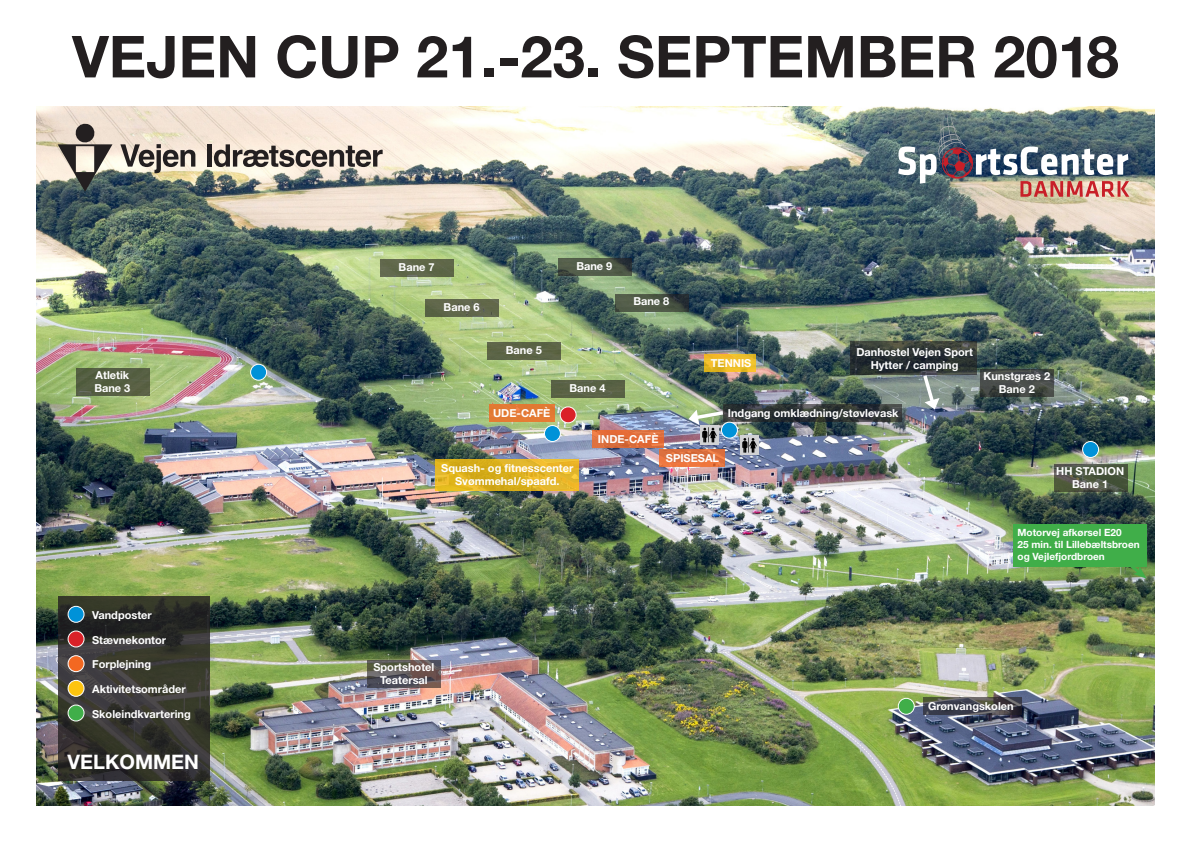
<style>
.page{position:relative;width:1191px;height:842px;background:#fff}
.page>*{position:absolute;margin:0;border:0;box-sizing:border-box;transform-origin:0 0}
.t1{font:700 58px "Helvetica Neue LT Std";color:#231f20}
.t2{font:700 20px "Helvetica Neue LT Std";color:#fff}
.t3{font:700 11px "Helvetica Neue LT Std";color:#fff}
.t4{font:700 10px/12px "Helvetica Neue LT Std";color:#fff}
</style>
<div class="page">
<img style="left:36px;top:107px;width:1118px;height:698px">
<svg style="left:58px;top:124px;width:54px;height:68px;background:#949189"></svg>
<svg style="left:120px;top:144px;width:75px;height:29px;background:#a79f93"></svg>
<div style="left:207px;top:144px;width:5px;height:23px;background:#231f20"></div>
<svg style="left:214px;top:144px;width:169px;height:23px;background:#9b928a"></svg>
<img style="left:898px;top:110px;width:231px;height:87px">
<svg style="left:850px;top:341px;width:127px;height:33px;background:#2f3535"></svg>
<svg style="left:435px;top:459px;width:144px;height:31px;background:#e0b322"></svg>
<div style="left:1012px;top:524px;width:134px;height:43px;background:#40ae49"></div>
<svg style="left:1126px;top:567px;width:20px;height:12px"></svg>
<svg style="left:367px;top:660px;width:74px;height:28px;background:#5b5453"></svg>
<svg style="left:923px;top:698px;width:99px;height:17px;background:#44444b"></svg>
<svg style="left:704px;top:355px;width:52px;height:17px"></svg>
<svg style="left:923px;top:375px;width:16px;height:34px"></svg>
<div style="left:551px;top:381px;width:73px;height:17px;background:#596145"></div>
<div style="left:487px;top:342px;width:74px;height:17px;background:#5d6546"></div>
<div style="left:425px;top:299px;width:74px;height:18px;background:#61674b"></div>
<div style="left:380px;top:259px;width:74px;height:17px;background:#60674a"></div>
<svg style="left:558px;top:258px;width:73px;height:18px"></svg>
<svg style="left:615px;top:294px;width:73px;height:17px"></svg>
<svg style="left:659px;top:449px;width:65px;height:17px"></svg>
<svg style="left:591px;top:431px;width:72px;height:17px"></svg>
<div style="left:489px;top:404px;width:65px;height:17px;background:#e27933"></div>
<svg style="left:723px;top:405px;width:179px;height:17px;background:#303537"></svg>
<div style="left:544px;top:425px;width:16px;height:16px;background:#0092d8;border-radius:50%"></div>
<div style="left:544px;top:425px;width:17px;height:17px;border:1px solid #fff;border-radius:50%"></div>
<div style="left:898px;top:698px;width:16px;height:16px;background:#40ae49;border-radius:50%"></div>
<div style="left:897px;top:698px;width:17px;height:17px;border:1px solid #fff;border-radius:50%"></div>
<svg style="left:58px;top:596px;width:151px;height:184px;background:#34342f"></svg>
<div style="left:68px;top:606px;width:16px;height:16px;background:#0092d8;border-radius:50%"></div>
<div style="left:68px;top:606px;width:17px;height:17px;border:1px solid #fff;border-radius:50%"></div>
<div style="left:68px;top:631px;width:16px;height:16px;background:#da2128;border-radius:50%"></div>
<div style="left:68px;top:630px;width:17px;height:17px;border:1px solid #fff;border-radius:50%"></div>
<div style="left:68px;top:656px;width:16px;height:16px;background:#f36821;border-radius:50%"></div>
<div style="left:68px;top:655px;width:17px;height:17px;border:1px solid #fff;border-radius:50%"></div>
<div style="left:68px;top:680px;width:16px;height:16px;background:#fec40e;border-radius:50%"></div>
<div style="left:68px;top:680px;width:17px;height:17px;border:1px solid #fff;border-radius:50%"></div>
<div style="left:68px;top:705px;width:16px;height:16px;background:#40ae49;border-radius:50%"></div>
<div style="left:68px;top:704px;width:17px;height:17px;border:1px solid #fff;border-radius:50%"></div>
<div style="left:721px;top:422px;width:16px;height:16px;background:#0092d8;border-radius:50%"></div>
<div style="left:721px;top:422px;width:17px;height:17px;border:1px solid #fff;border-radius:50%"></div>
<div style="left:1082px;top:441px;width:16px;height:16px;background:#0092d8;border-radius:50%"></div>
<div style="left:1082px;top:441px;width:17px;height:17px;border:1px solid #fff;border-radius:50%"></div>
<div style="left:251px;top:364px;width:15px;height:16px;background:#0092d8;border-radius:50%"></div>
<div style="left:250px;top:364px;width:17px;height:17px;border:1px solid #fff;border-radius:50%"></div>
<div style="left:560px;top:407px;width:16px;height:16px;background:#da2128;border-radius:50%"></div>
<div style="left:559px;top:406px;width:17px;height:17px;border:1px solid #fff;border-radius:50%"></div>
<svg style="left:1054px;top:464px;width:73px;height:28px;background:#4e5643"></svg>
<svg style="left:980px;top:369px;width:74px;height:28px;background:#434845"></svg>
<div style="left:76px;top:368px;width:73px;height:28px;background:#565f43"></div>
<div style="left:740px;top:435px;width:19px;height:20px;background:#d1d2d4"></div>
<svg style="left:742px;top:437px;width:14px;height:16px"></svg>
<svg style="left:700px;top:442px;width:19px;height:2px"></svg>
<svg style="left:688px;top:410px;width:35px;height:32px"></svg>
<p class="t1" style="left:72px;top:21px;width:1048px">VEJEN CUP 21.-23. SEPTEMBER 2018</p>
<p class="t3" style="left:96px;top:368px;width:35px">Atletik</p>
<p class="t3" style="left:94px;top:381px;width:38px">Bane 3</p>
<p class="t3" style="left:92px;top:608px;width:61px">Vandposter</p>
<p class="t3" style="left:92px;top:633px;width:75px">Stævnekontor</p>
<p class="t3" style="left:92px;top:657px;width:61px">Forplejning</p>
<p class="t3" style="left:92px;top:682px;width:95px">Aktivitetsområder</p>
<p class="t3" style="left:92px;top:707px;width:100px">Skoleindkvartering</p>
<p class="t2" style="left:68px;top:749px;width:133px">VELKOMMEN</p>
<p class="t3" style="left:398px;top:260px;width:38px">Bane 7</p>
<p class="t3" style="left:576px;top:259px;width:38px">Bane 9</p>
<p class="t3" style="left:443px;top:300px;width:38px">Bane 6</p>
<p class="t3" style="left:633px;top:295px;width:38px">Bane 8</p>
<p class="t3" style="left:506px;top:343px;width:38px">Bane 5</p>
<p class="t3" style="left:569px;top:381px;width:38px">Bane 4</p>
<p class="t3" style="left:711px;top:356px;width:42px">TENNIS</p>
<p class="t3" style="left:856px;top:345px;width:118px">Danhostel Vejen Sport</p>
<p class="t3" style="left:870px;top:358px;width:89px">Hytter / camping</p>
<p class="t3" style="left:493px;top:406px;width:59px">UDE-CAFÈ</p>
<p class="t3" style="left:728px;top:406px;width:172px">Indgang omklædning/støvlevask</p>
<p class="t3" style="left:441px;top:461px;width:134px">Squash- og fitnesscenter</p>
<p class="t3" style="left:455px;top:474px;width:106px">Svømmehal/spaafd.</p>
<p class="t3" style="left:598px;top:432px;width:62px">INDE-CAFÈ</p>
<p class="t3" style="left:666px;top:451px;width:55px">SPISESAL</p>
<p class="t3" style="left:983px;top:369px;width:68px">Kunstgræs 2</p>
<p class="t3" style="left:998px;top:382px;width:38px">Bane 2</p>
<p class="t3" style="left:1056px;top:464px;width:70px">HH STADION</p>
<p class="t3" style="left:1072px;top:477px;width:38px">Bane 1</p>
<p class="t4" style="left:1017px;top:526px;width:106px">Motorvej afkørsel E20</p>
<p class="t4" style="left:1017px;top:538px;width:124px">25 min. til Lillebæltsbroen og Vejlefjordbroen</p>
<p class="t3" style="left:373px;top:660px;width:62px">Sportshotel</p>
<p class="t3" style="left:380px;top:673px;width:49px">Teatersal</p>
<p class="t3" style="left:928px;top:699px;width:87px">Grønvangskolen</p>
</div>
